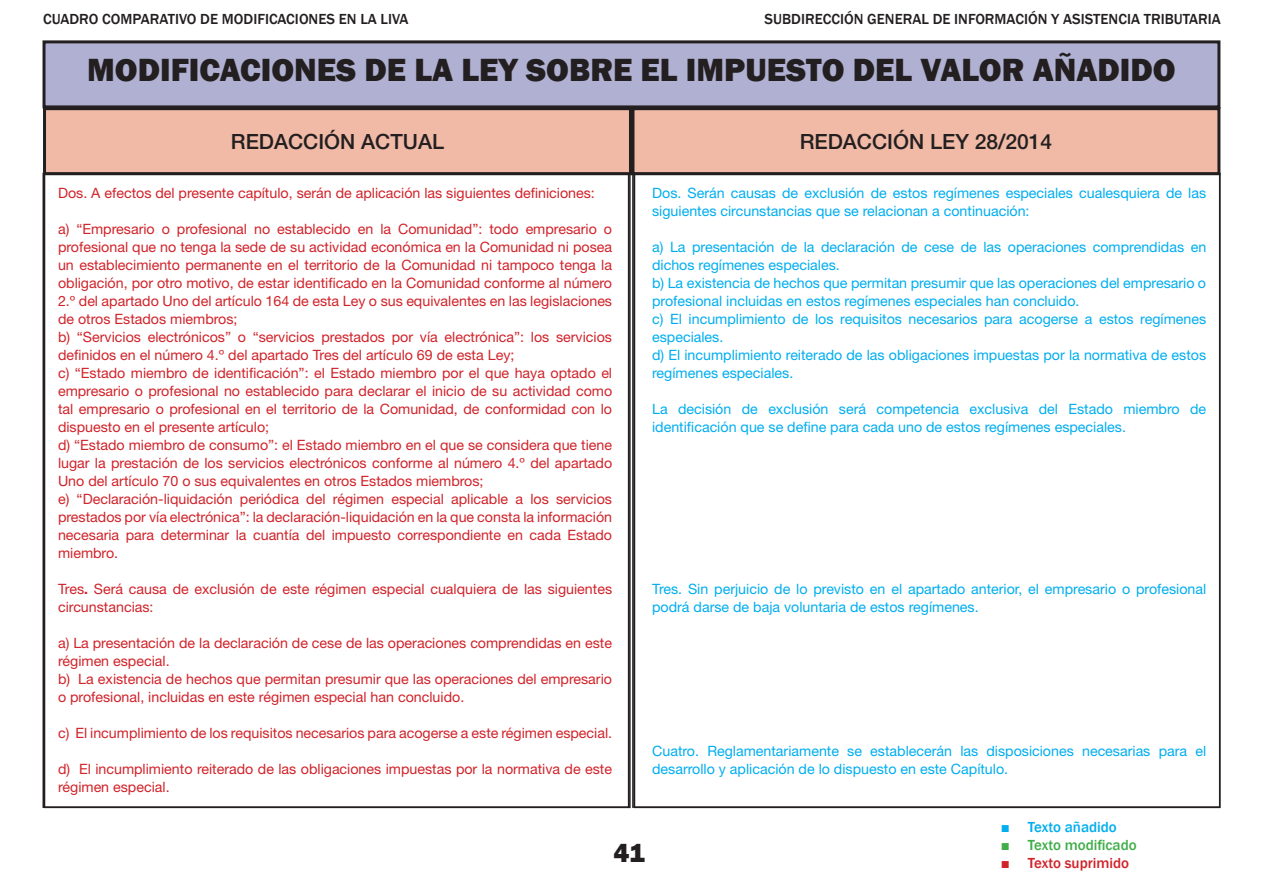
<style>
.page{position:relative;width:1263px;height:893px;background:#fff}
.page>*{position:absolute;margin:0;border:0;box-sizing:border-box;transform-origin:0 0}
.t1{font:800 33px "Franklin Gothic";color:#231f20}
.t2{font:800 27px "Franklin Gothic";color:#231f20}
.t3{font:500 21px "Helvetica Neue LT Std";color:#231f20}
.t4{font:500 15px "Franklin Gothic";color:#231f20}
.t5{font:500 15px "Franklin Gothic";color:#40ae49}
.t6{font:500 15px "Franklin Gothic";color:#d1232a}
.t7{font:500 15px "Franklin Gothic";color:#00aeef}
.Cuerpo_de_texto_Ley{font:14.25px/18px "Helvetica Neue LT Std";color:#d1232a}
.Cuerpo_de_texto_Ley-2{font:14.25px/18px "Helvetica Neue LT Std";color:#00aeef}
.s1{font-weight:700}
.s2{font-family:"Times New Roman";font-weight:700}
</style>
<div class="page">
<div style="left:44px;top:42px;width:1175px;height:65px;background:#afb0d2"></div>
<div style="left:43px;top:40px;width:1177px;height:68px;border:3px solid #231f20"></div>
<div style="left:633px;top:109px;width:586px;height:65px;background:#f0baa6"></div>
<div style="left:631px;top:107px;width:589px;height:68px;border:3px solid #231f20"></div>
<div style="left:45px;top:109px;width:585px;height:65px;background:#f0baa6"></div>
<div style="left:43px;top:107px;width:589px;height:68px;border:3px solid #231f20"></div>
<hr style="left:632px;top:173px;width:2px;height:635px;background:#231f20">
<p class="t4" style="left:43px;top:10px;width:367px">CUADRO COMPARATIVO DE MODIFICACIONES EN LA LIVA</p>
<p class="t4" style="left:764px;top:10px;width:458px">SUBDIRECCIÓN GENERAL DE INFORMACIÓN Y ASISTENCIA TRIBUTARIA</p>
<h1 class="t1" style="left:87px;top:49px;width:1090px">MODIFICACIONES DE LA LEY SOBRE EL IMPUESTO DEL VALOR AÑADIDO</h1>
<h3 class="t3" style="left:231px;top:129px;width:215px">REDACCIÓN ACTUAL</h3>
<h3 class="t3" style="left:800px;top:129px;width:254px">REDACCIÓN LEY 28/2014</h3>
<p class="Cuerpo_de_texto_Ley-2" style="left:652px;top:184px;width:556px">Dos. Serán causas de exclusión de estos regímenes especiales cualesquiera de las siguientes circunstancias que se relacionan a continuación:</p>
<p class="Cuerpo_de_texto_Ley-2" style="left:652px;top:238px;width:556px">a) La presentación de la declaración de cese de las operaciones comprendidas en dichos regímenes especiales.</p>
<p class="Cuerpo_de_texto_Ley-2" style="left:652px;top:274px;width:555px">b) La existencia de hechos que permitan presumir que las operaciones del empresario o profesional incluidas en estos regímenes especiales han concluido.</p>
<p class="Cuerpo_de_texto_Ley-2" style="left:652px;top:310px;width:556px">c) El incumplimiento de los requisitos necesarios para acogerse a estos regímenes especiales.</p>
<p class="Cuerpo_de_texto_Ley-2" style="left:652px;top:346px;width:555px">d) El incumplimiento reiterado de las obligaciones impuestas por la normativa de estos regímenes especiales.</p>
<p class="Cuerpo_de_texto_Ley-2" style="left:652px;top:400px;width:556px">La decisión de exclusión será competencia exclusiva del Estado miembro de identificación que se define para cada uno de estos regímenes especiales.</p>
<p class="Cuerpo_de_texto_Ley" style="left:58px;top:184px;width:538px">Dos. A efectos del presente capítulo, serán de aplicación las siguientes definiciones:</p>
<p class="Cuerpo_de_texto_Ley" style="left:58px;top:220px;width:556px;text-align:justify">a) “Empresario o profesional no establecido en la Comunidad”: todo empresario o profesional que no tenga la sede de su actividad económica en la Comunidad ni posea un establecimiento permanente en el territorio de la Comunidad ni tampoco tenga la obligación, por otro motivo, de estar identificado en la Comunidad conforme al número 2.º del apartado Uno del artículo 164 de esta Ley o sus equivalentes en las legislaciones de otros Estados miembros;</p>
<p class="Cuerpo_de_texto_Ley" style="left:58px;top:328px;width:555px">b) “Servicios electrónicos” o “servicios prestados por vía electrónica”: los servicios definidos en el número 4.º del apartado Tres del artículo 69 de esta Ley;</p>
<p class="Cuerpo_de_texto_Ley" style="left:58px;top:364px;width:556px;text-align:justify">c) “Estado miembro de identificación”: el Estado miembro por el que haya optado el empresario o profesional no establecido para declarar el inicio de su actividad como tal empresario o profesional en el territorio de la Comunidad, de conformidad con lo dispuesto en el presente artículo;</p>
<p class="Cuerpo_de_texto_Ley" style="left:58px;top:436px;width:556px;text-align:justify">d) “Estado miembro de consumo”: el Estado miembro en el que se considera que tiene lugar la prestación de los servicios electrónicos conforme al número 4.º del apartado Uno del artículo 70 o sus equivalentes en otros Estados miembros;</p>
<p class="Cuerpo_de_texto_Ley" style="left:58px;top:490px;width:556px;text-align:justify">e) “Declaración-liquidación periódica del régimen especial aplicable a los servicios prestados por vía electrónica”: la declaración-liquidación en la que consta la información necesaria para determinar la cuantía del impuesto correspondiente en cada Estado miembro.</p>
<p class="Cuerpo_de_texto_Ley" style="left:58px;top:580px;width:556px">Tres<span class="s1">.</span> Será causa de exclusión de este régimen especial cualquiera de las siguientes circunstancias:</p>
<p class="Cuerpo_de_texto_Ley" style="left:58px;top:634px;width:556px">a) La presentación de la declaración de cese de las operaciones comprendidas en este régimen especial.</p>
<p class="Cuerpo_de_texto_Ley" style="left:58px;top:670px;width:555px">b) La existencia de hechos que permitan presumir que las operaciones del empresario o profesional, incluidas en este régimen especial han concluido.</p>
<p class="Cuerpo_de_texto_Ley" style="left:58px;top:724px;width:556px">c) El incumplimiento de los requisitos necesarios para acogerse a este régimen especial.</p>
<p class="Cuerpo_de_texto_Ley" style="left:58px;top:760px;width:555px">d) El incumplimiento reiterado de las obligaciones impuestas por la normativa de este régimen especial.</p>
<p class="Cuerpo_de_texto_Ley-2" style="left:652px;top:580px;width:556px">Tres. Sin perjuicio de lo previsto en el apartado anterior, el empresario o profesional podrá darse de baja voluntaria de estos regímenes.</p>
<p class="Cuerpo_de_texto_Ley-2" style="left:652px;top:742px;width:556px">Cuatro. Reglamentariamente se establecerán las disposiciones necesarias para el desarrollo y aplicación de lo dispuesto en este Capítulo.</p>
<h2 class="t2" style="left:614px;top:835px;width:33px">41</h2>
<p class="t7" style="left:1001px;top:817px;width:118px"><span class="s2">■</span> Texto añadido</p>
<p class="t5" style="left:1001px;top:835px;width:137px"><span class="s2">■</span> Texto modificado</p>
<p class="t6" style="left:1001px;top:853px;width:130px"><span class="s2">■</span> Texto suprimido</p>
</div>
